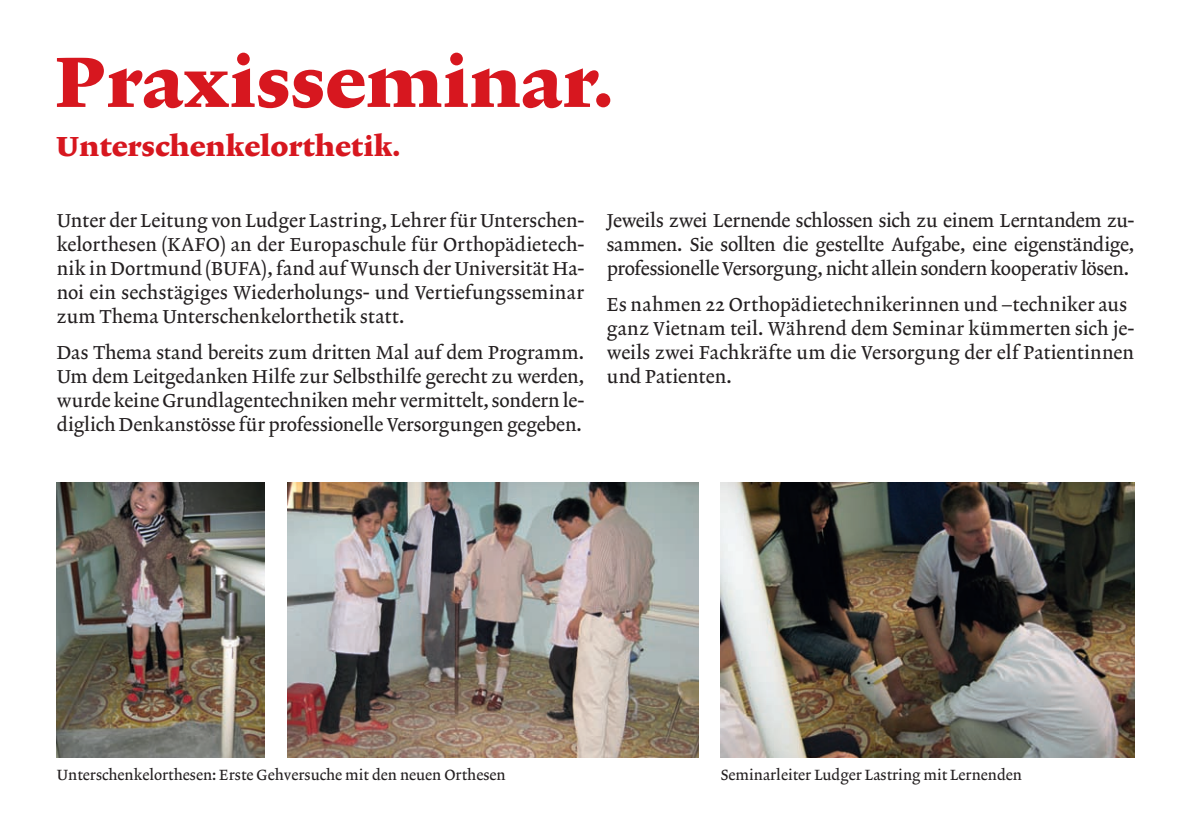
<style>
.page{position:relative;width:1191px;height:840px;background:#fff}
.page>*{position:absolute;margin:0;border:0;box-sizing:border-box;transform-origin:0 0}
.t1{font:72px "Lexicon No 2 Roman F Txt";color:#d7171f}
.t2{font:28px "Lexicon No 2 Roman F Txt";color:#d7171f}
.t3{font:19px/24px "Lexicon No 2 Roman A Txt";letter-spacing:.005em;color:#231f20;text-align:justify}
.t4{font:15px "Lexicon No 2 Roman A Txt";color:#231f20}
</style>
<div class="page">
<img style="left:57px;top:482px;width:208px;height:275px">
<img style="left:288px;top:482px;width:410px;height:275px">
<img style="left:721px;top:482px;width:413px;height:275px">
<h1 class="t1" style="left:55px;top:40px;width:559px">Praxisseminar.</h1>
<h2 class="t2" style="left:56px;top:130px;width:345px">Unterschenkelorthetik.</h2>
<p class="t3" style="left:57px;top:209px;width:529px">Unter der Leitung von Ludger Lastring, Lehrer für Unterschen&shy;kelorthesen (KAFO) an der Europaschule für Orthopädietech&shy;nik in Dortmund (BUFA), fand auf Wunsch der Universität Ha&shy;noi ein sechstägiges Wiederholungs- und Vertiefungsseminar zum Thema Unterschenkelorthetik statt.</p>
<p class="t3" style="left:57px;top:341px;width:529px">Das Thema stand bereits zum dritten Mal auf dem Programm.<br>Um dem Leitgedanken Hilfe zur Selbsthilfe gerecht zu werden, wurde keine Grundlagentechniken mehr vermittelt, sondern le&shy;diglich Denkanstösse für professionelle Versorgungen gegeben.</p>
<p class="t3" style="left:607px;top:209px;width:529px">Jeweils zwei Lernende schlossen sich zu einem Lerntandem zu&shy;sammen. Sie sollten die gestellte Aufgabe, eine eigenständige, professionelle Versorgung, nicht allein sondern kooperativ lösen.</p>
<p class="t3" style="left:607px;top:293px;width:529px;text-align:left">Es nahmen 22 Orthopädietechnikerinnen und –techniker aus ganz Vietnam teil. Während dem Seminar kümmerten sich je&shy;weils zwei Fachkräfte um die Versorgung der elf Patientinnen und Patienten.</p>
<p class="t4" style="left:57px;top:766px;width:450px">Unterschenkelorthesen: Erste Gehversuche mit den neuen Orthesen</p>
<p class="t4" style="left:721px;top:766px;width:303px">Seminarleiter Ludger Lastring mit Lernenden</p>
</div>
